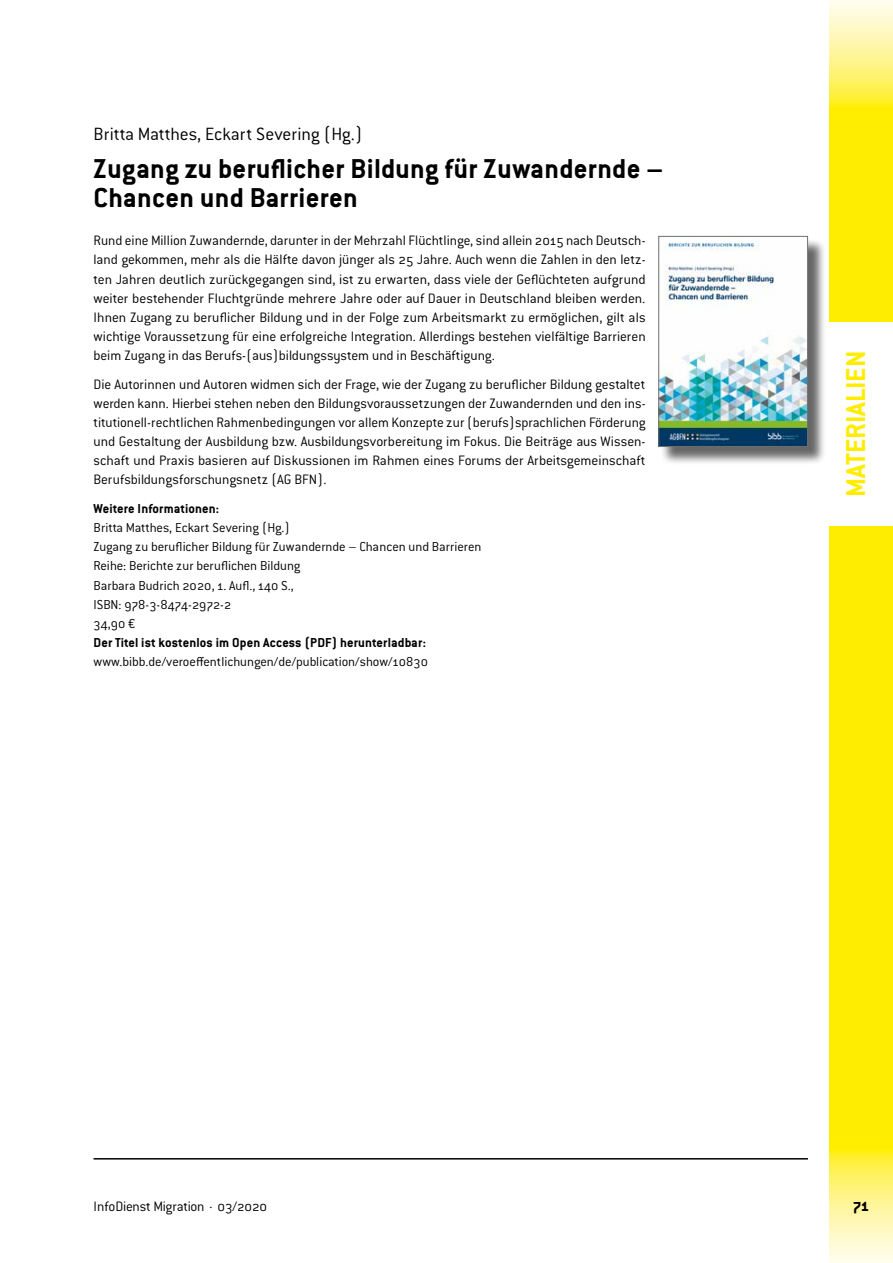
<style>
.page{position:relative;width:893px;height:1263px;background:#fff}
.page>*{position:absolute;margin:0;border:0;box-sizing:border-box;transform-origin:0 0}
.T02_Veranstaltungsti{font:700 30px/28.7px "Conduit ITC Pro";letter-spacing:.01em;color:#000}
.t1{font:700 30px "Conduit ITC Pro";color:#ffed00}
.T01_Veranstalter{font:300 19.5px "Conduit ITC Pro";letter-spacing:-.005em;color:#000}
.t2{font:700 18px "Conduit ITC Pro";color:#000}
.T05_Fließtext{font:300 15px/19.2px "Conduit ITC Pro";letter-spacing:-.005em;color:#000;text-align:justify}
.T07_Daten{font:300 14.25px "Conduit ITC Pro";color:#000}
.T07_Daten-2{font:700 14.25px "Conduit ITC Pro";letter-spacing:.01em;color:#000}
</style>
<div class="page">
<div style="left:829px;top:119px;width:64px;height:1017px;background:#ffed00"></div>
<svg style="left:829px;top:1136px;width:64px;height:127px;background:#fff483"></svg>
<svg style="left:829px;top:0;width:64px;height:119px;background:#fff484"></svg>
<hr style="left:94px;top:1158px;width:714px;height:1px;background:#000">
<div style="left:829px;top:322px;width:64px;height:204px;background:#fff"></div>
<div style="left:661px;top:238px;width:165px;height:228px;background:#000;opacity:.6"></div>
<img style="left:660px;top:238px;width:146px;height:207px">
<div style="left:658px;top:236px;width:150px;height:211px;border:1px solid #6f6f6e"></div>
<p class="T01_Veranstalter" style="left:94px;top:123px;width:271px">Britta Matthes, Eckart Severing (Hg.)</p>
<p class="T02_Veranstaltungsti" style="left:94px;top:154px;width:571px">Zugang zu beruflicher Bildung für Zuwandernde –<br>Chancen und Barrieren</p>
<p class="T05_Fließtext" style="left:94px;top:231px;width:554px">Rund eine Million Zuwandernde, darunter in der Mehrzahl Flüchtlinge, sind allein 2015 nach Deutsch&shy;land gekommen, mehr als die Hälfte davon jünger als 25 Jahre. Auch wenn die Zahlen in den letz&shy;ten Jahren deutlich zurückgegangen sind, ist zu erwarten, dass viele der Geflüchteten aufgrund weiter bestehender Fluchtgründe mehrere Jahre oder auf Dauer in Deutschland bleiben werden.<br>Ihnen Zugang zu beruflicher Bildung und in der Folge zum Arbeitsmarkt zu ermöglichen, gilt als wichtige Voraussetzung für eine erfolgreiche Integration. Allerdings bestehen vielfältige Barrieren beim Zugang in das Berufs-(aus)bildungssystem und in Beschäftigung.</p>
<p class="T05_Fließtext" style="left:94px;top:375px;width:554px">Die Autorinnen und Autoren widmen sich der Frage, wie der Zugang zu beruflicher Bildung gestaltet werden kann. Hierbei stehen neben den Bildungsvoraussetzungen der Zuwandernden und den ins&shy;titutionell-rechtlichen Rahmenbedingungen vor allem Konzepte zur (berufs)sprachlichen Förderung und Gestaltung der Ausbildung bzw. Ausbildungsvorbereitung im Fokus. Die Beiträge aus Wissen&shy;schaft und Praxis basieren auf Diskussionen im Rahmen eines Forums der Arbeitsgemeinschaft Berufsbildungsforschungsnetz (AG BFN).</p>
<p class="T07_Daten-2" style="left:94px;top:500px;width:127px">Weitere Informationen:</p>
<p class="T07_Daten" style="left:94px;top:520px;width:198px">Britta Matthes, Eckart Severing (Hg.)</p>
<p class="T07_Daten" style="left:94px;top:539px;width:389px">Zugang zu beruflicher Bildung für Zuwandernde – Chancen und Barrieren</p>
<p class="T07_Daten" style="left:94px;top:558px;width:208px">Reihe: Berichte zur beruflichen Bildung</p>
<p class="T07_Daten" style="left:94px;top:577px;width:202px">Barbara Budrich 2020, 1. Aufl., 140 S.,</p>
<p class="T07_Daten" style="left:94px;top:596px;width:139px">ISBN: 978-3-8474-2972-2</p>
<p class="T07_Daten" style="left:94px;top:616px;width:43px">34,90 €</p>
<p class="T07_Daten-2" style="left:94px;top:634px;width:334px">Der Titel ist kostenlos im Open Access (PDF) herunterladbar:</p>
<p class="T07_Daten" style="left:94px;top:654px;width:336px">www.bibb.de/veroeffentlichungen/de/publication/show/10830</p>
<h1 class="t1" style="left:838px;top:497px;width:148px;rotate:-90deg">MATERIALIEN</h1>
<p class="T05_Fließtext" style="left:94px;top:1197px;width:175px">InfoDienst Migration · 03/2020</p>
<p class="t2" style="left:853px;top:1195px;width:17px">71</p>
</div>
